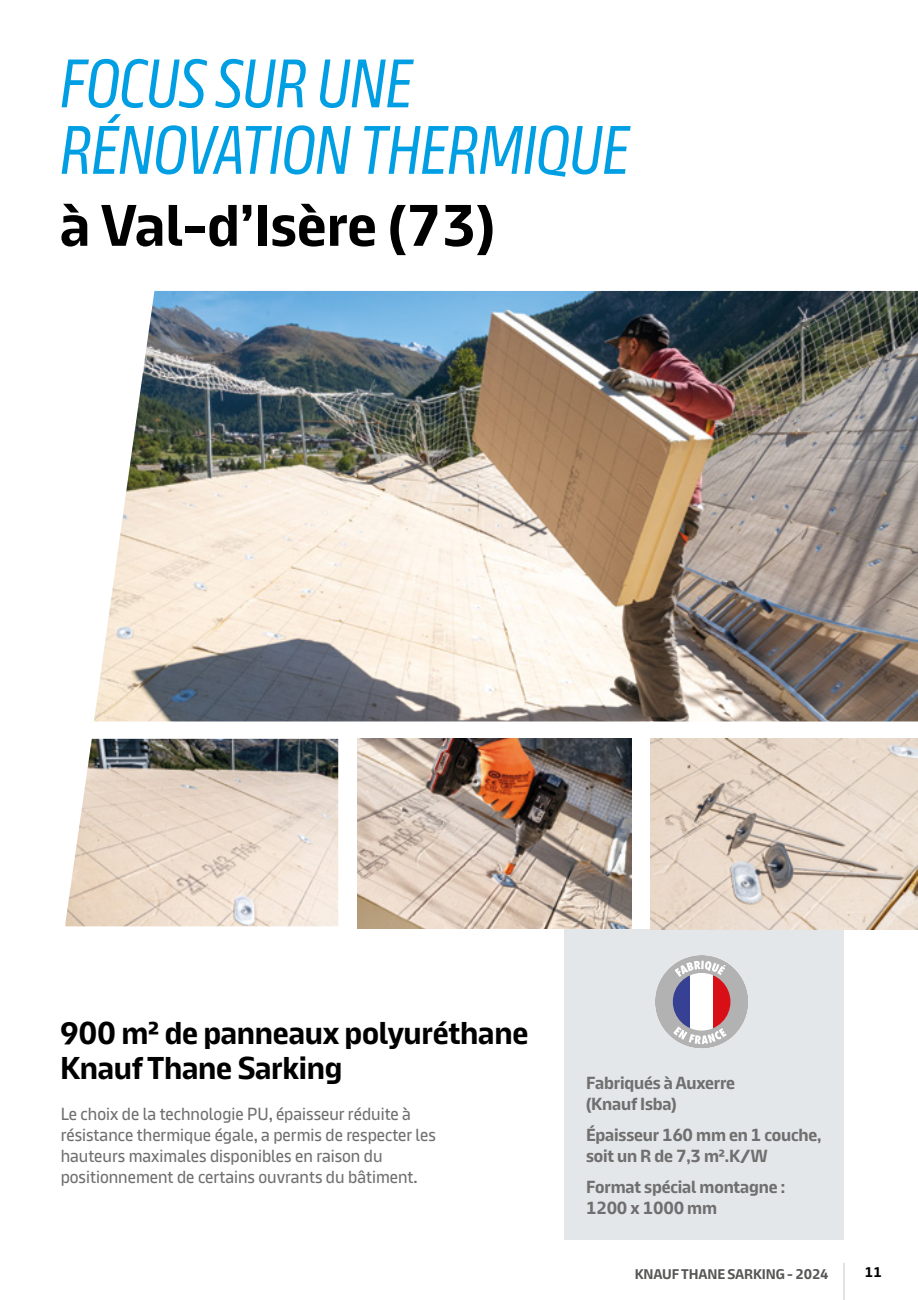
<style>
.page{position:relative;width:918px;height:1300px;background:#fff}
.page>*{position:absolute;margin:0;border:0;box-sizing:border-box;transform-origin:0 0}
.t1{font:68.25px/66.5px "Knauf Head";color:#009fe3}
.t2{font:700 58.27px "Knauf";color:#000}
.t3{font:700 31.5px/35px "Knauf";letter-spacing:-.01em;color:#000}
.t4{font:17.5px/21px "Knauf";color:#706f6f}
.t5{font:700 17.5px/21px "Knauf";letter-spacing:-.01em;color:#706f6f}
.t6{font:700 14px "Knauf";letter-spacing:-.01em;color:#575756}
.t7{font:700 14px "Knauf";color:#000}
</style>
<div class="page">
<hr style="left:843px;top:1262px;width:1px;height:38px;background:#c6c6c6">
<div style="left:564px;top:929px;width:279px;height:310px;background:#e4e7e9"></div>
<img style="left:650px;top:739px;width:268px;height:190px">
<img style="left:358px;top:739px;width:273px;height:189px">
<img style="left:65px;top:739px;width:273px;height:187px">
<img style="left:94px;top:291px;width:824px;height:430px">
<svg style="left:655px;top:955px;width:93px;height:93px"></svg>
<h1 class="t1" style="left:60px;top:50px;width:570px">FOCUSSUR UNE<br>RÉNOVATION THERMIQUE</h1>
<h2 class="t2" style="left:60px;top:193px;width:436px">à Val-d’Isère (73)</h2>
<h3 class="t3" style="left:60px;top:1015px;width:470px">900 m² de panneaux polyuréthane<br>Knauf Thane Sarking</h3>
<p class="t4" style="left:61px;top:1102px;width:377px">Le choix de la technologie PU, épaisseur réduite à résistance thermique égale, a permis de respecter les hauteurs maximales disponibles en raison du positionnement de certains ouvrants du bâtiment.</p>
<p class="t5" style="left:586px;top:1072px;width:151px">Fabriqués à Auxerre (Knauf Isba)</p>
<p class="t5" style="left:586px;top:1124px;width:237px">Épaisseur 160 mm en 1 couche, soit un R de 7,3 m².K/W</p>
<p class="t5" style="left:586px;top:1176px;width:201px">Format spécial montagne :<br>1200 x 1000 mm</p>
<p class="t6" style="left:635px;top:1266px;width:195px">KNAUF THANE SARKING - 2024</p>
<p class="t7" style="left:865px;top:1265px;width:18px">11</p>
</div>
